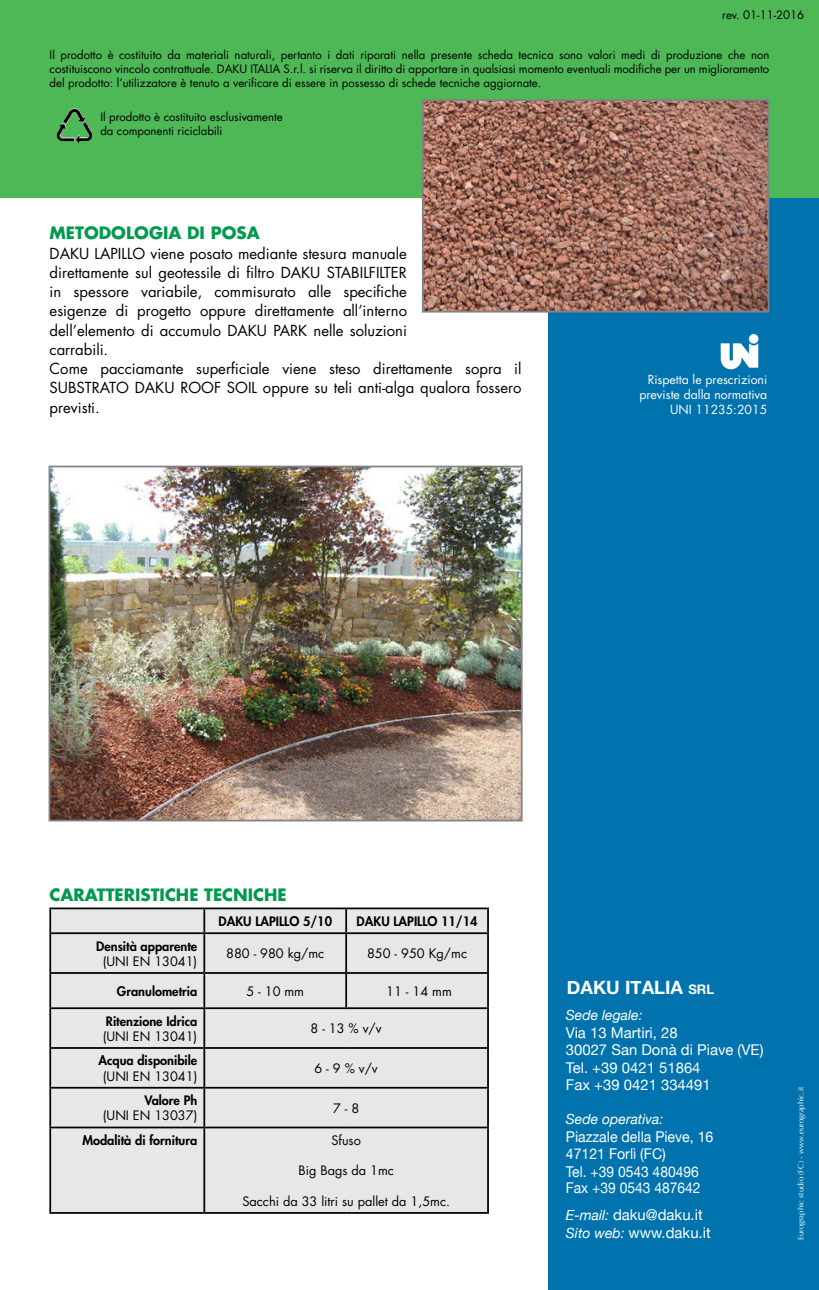
<style>
.page{position:relative;width:819px;height:1290px;background:#fff}
.page>*{position:absolute;margin:0;border:0;box-sizing:border-box;transform-origin:0 0}
.t1{font:700 18.38px "Helvetica Neue";color:#fff}
.t2{font:700 16.62px "Futura Std";color:#009a4e}
.t3{font:14.88px/19.2px "Futura Std";color:#000}
.t4{font:14.88px/17.5px "Helvetica Neue";color:#fff}
.t5{font:14.88px/17.2px "Helvetica Neue";color:#fff;scale:.95 1}
.t6{font:italic 14px "Helvetica Neue";color:#fff}
.t7{font:12.78px "Futura Std";color:#000}
.t8{font:800 12.78px "Futura Std";color:#000}
.t9{font:12.25px/14.7px "Futura Std";color:#fff;text-align:right}
.t10{font:11.38px/14px "Futura Std";color:#000;text-align:justify}
.t11{font:7.88px "Optima";color:#fff}
.s1{font-size:13.12px}
.s2{font-style:italic;font-size:14px}
</style>
<div class="page">
<div style="left:0;top:2px;width:819px;height:1288px;background:#0073ae"></div>
<div style="left:0;top:198px;width:548px;height:1092px;background:#fff"></div>
<div style="left:0;top:0;width:819px;height:198px;background:#4eb857"></div>
<div style="left:51px;top:909px;width:436px;height:303px;background:#e6e7e8"></div>
<hr style="left:49px;top:907px;width:155px;height:2px;background:#000">
<hr style="left:49px;top:909px;width:2px;height:23px;background:#000">
<hr style="left:204px;top:907px;width:142px;height:2px;background:#000">
<hr style="left:203px;top:909px;width:2px;height:23px;background:#000">
<hr style="left:346px;top:907px;width:143px;height:2px;background:#000">
<hr style="left:345px;top:909px;width:2px;height:23px;background:#000">
<hr style="left:487px;top:909px;width:2px;height:23px;background:#000">
<hr style="left:49px;top:932px;width:155px;height:2px;background:#000">
<hr style="left:49px;top:934px;width:2px;height:38px;background:#000">
<hr style="left:204px;top:932px;width:142px;height:2px;background:#000">
<hr style="left:203px;top:934px;width:2px;height:38px;background:#000">
<hr style="left:346px;top:932px;width:143px;height:2px;background:#000">
<hr style="left:345px;top:934px;width:2px;height:38px;background:#000">
<hr style="left:487px;top:934px;width:2px;height:38px;background:#000">
<hr style="left:49px;top:972px;width:155px;height:2px;background:#000">
<hr style="left:49px;top:974px;width:2px;height:33px;background:#000">
<hr style="left:204px;top:972px;width:142px;height:2px;background:#000">
<hr style="left:203px;top:974px;width:2px;height:33px;background:#000">
<hr style="left:346px;top:972px;width:143px;height:2px;background:#000">
<hr style="left:345px;top:974px;width:2px;height:33px;background:#000">
<hr style="left:487px;top:974px;width:2px;height:33px;background:#000">
<hr style="left:49px;top:1007px;width:155px;height:2px;background:#000">
<hr style="left:49px;top:1009px;width:2px;height:38px;background:#000">
<hr style="left:204px;top:1007px;width:142px;height:2px;background:#000">
<hr style="left:203px;top:1009px;width:2px;height:38px;background:#000">
<hr style="left:346px;top:1007px;width:143px;height:2px;background:#000">
<hr style="left:487px;top:1009px;width:2px;height:38px;background:#000">
<hr style="left:49px;top:1047px;width:155px;height:2px;background:#000">
<hr style="left:49px;top:1049px;width:2px;height:38px;background:#000">
<hr style="left:204px;top:1047px;width:142px;height:2px;background:#000">
<hr style="left:203px;top:1049px;width:2px;height:38px;background:#000">
<hr style="left:346px;top:1047px;width:143px;height:2px;background:#000">
<hr style="left:487px;top:1049px;width:2px;height:38px;background:#000">
<hr style="left:49px;top:1087px;width:155px;height:1px;background:#000">
<hr style="left:49px;top:1088px;width:2px;height:38px;background:#000">
<hr style="left:204px;top:1087px;width:142px;height:1px;background:#000">
<hr style="left:203px;top:1088px;width:2px;height:38px;background:#000">
<hr style="left:346px;top:1087px;width:143px;height:1px;background:#000">
<hr style="left:487px;top:1088px;width:2px;height:38px;background:#000">
<hr style="left:49px;top:1126px;width:155px;height:2px;background:#000">
<hr style="left:49px;top:1128px;width:2px;height:84px;background:#000">
<hr style="left:204px;top:1126px;width:142px;height:2px;background:#000">
<hr style="left:203px;top:1128px;width:2px;height:84px;background:#000">
<hr style="left:346px;top:1126px;width:143px;height:2px;background:#000">
<hr style="left:487px;top:1128px;width:2px;height:84px;background:#000">
<hr style="left:49px;top:1212px;width:155px;height:2px;background:#000">
<hr style="left:204px;top:1212px;width:142px;height:2px;background:#000">
<hr style="left:346px;top:1212px;width:143px;height:2px;background:#000">
<img style="left:425px;top:102px;width:341px;height:208px">
<div style="left:422px;top:99px;width:347px;height:214px;border:2px solid #808285"></div>
<img style="left:52px;top:469px;width:467px;height:349px">
<div style="left:49px;top:466px;width:473px;height:355px;border:2px solid #808285"></div>
<img style="left:56px;top:109px;width:37px;height:35px">
<img style="left:720px;top:333px;width:39px;height:37px">
<p class="t10" style="left:722px;top:8px;width:83px">rev. 01-11-2016</p>
<p class="t10" style="left:50px;top:48px;width:721px">Il prodotto è costituito da materiali naturali, pertanto i dati riporati nella presente scheda tecnica sono valori medi di produzione che non costituiscono vincolo contrattuale. DAKU ITALIA S.r.l. si riserva il diritto di apportare in qualsiasi momento eventuali modifiche per un miglioramento del prodotto: l’utilizzatore è tenuto a verificare di essere in possesso di schede tecniche aggiornate.</p>
<p class="t10" style="left:100px;top:110px;width:184px">Il prodotto è costituito esclusivamente da componenti riciclabili</p>
<h2 class="t2" style="left:50px;top:222px;width:211px">METODOLOGIA DI POSA</h2>
<p class="t3" style="left:50px;top:244px;width:473px">DAKU LAPILLO viene posato mediante stesura manuale<br>direttamente sul geotessile di filtro DAKU STABILFILTER<br>in spessore variabile, commisurato alle specifiche<br>esigenze di progetto oppure direttamente all’interno<br>dell’elemento di accumulo DAKU PARK nelle soluzioni<br>carrabili.<br>Come pacciamante superficiale viene steso direttamente sopra il SUBSTRATO DAKU ROOF SOIL oppure su teli anti-alga qualora fossero previsti.</p>
<p class="t9" style="left:639px;top:373px;width:129px">Rispetta le prescrizioni previste dalla normativa<br>UNI 11235:2015</p>
<h2 class="t2" style="left:50px;top:883px;width:238px">CARATTERISTICHE TECNICHE</h2>
<p class="t8" style="left:96px;top:938px;width:103px">Densità apparente</p>
<p class="t7" style="left:103px;top:953px;width:96px">(UNI EN 13041)</p>
<p class="t8" style="left:218px;top:913px;width:115px">DAKU LAPILLO 5/10</p>
<p class="t8" style="left:356px;top:913px;width:122px">DAKU LAPILLO 11/14</p>
<p class="t7" style="left:226px;top:945px;width:100px">880 - 980 kg/mc</p>
<p class="t7" style="left:367px;top:945px;width:101px">850 - 950 Kg/mc</p>
<p class="t8" style="left:117px;top:983px;width:82px">Granulometria</p>
<p class="t7" style="left:246px;top:983px;width:59px">5 - 10 mm</p>
<p class="t7" style="left:386px;top:983px;width:67px">11 - 14 mm</p>
<p class="t8" style="left:106px;top:1013px;width:93px">Ritenzione Idrica</p>
<p class="t7" style="left:103px;top:1028px;width:96px">(UNI EN 13041)</p>
<p class="t7" style="left:310px;top:1020px;width:73px">8 - 13 % v/v</p>
<p class="t8" style="left:98px;top:1052px;width:100px">Acqua disponibile</p>
<p class="t7" style="left:103px;top:1068px;width:96px">(UNI EN 13041)</p>
<p class="t8" style="left:144px;top:1092px;width:54px">Valore Ph</p>
<p class="t7" style="left:103px;top:1107px;width:96px">(UNI EN 13037)</p>
<p class="t7" style="left:314px;top:1060px;width:65px">6 - 9 % v/v</p>
<p class="t7" style="left:333px;top:1100px;width:28px">7 - 8</p>
<p class="t8" style="left:82px;top:1132px;width:116px">Modalità di fornitura</p>
<p class="t7" style="left:331px;top:1132px;width:31px">Sfuso</p>
<p class="t7" style="left:298px;top:1162px;width:97px">Big Bags da 1mc</p>
<p class="t7" style="left:242px;top:1193px;width:209px">Sacchi da 33 litri su pallet da 1,5mc.</p>
<h1 class="t1" style="left:566px;top:976px;width:149px">DAKU ITALIA <span class="s1">SRL</span></h1>
<p class="t6" style="left:566px;top:1007px;width:78px">Sede legale:</p>
<h3 class="t4" style="left:566px;top:1024px;width:199px">Via 13 Martiri, 28<br>30027 San Donà di Piave (VE)<br>Tel. +39 0421 51864<br>Fax +39 0421 334491</h3>
<p class="t6" style="left:566px;top:1110px;width:99px">Sede operativa:</p>
<h3 class="t5" style="left:566px;top:1127px;width:157px">Piazzale della Pieve, 16<br>47121 Forlì (FC)<br>Tel. +39 0543 480496<br>Fax +39 0543 487642</h3>
<h3 class="t4" style="left:566px;top:1205px;width:146px"><span class="s2">E-mail:</span> daku@daku.it<br><span class="s2">Sito web:</span> www.daku.it</h3>
<p class="t11" style="left:796px;top:1240px;width:155px;rotate:-90deg">Eurographic studio (FC) - www.eurographic.it</p>
</div>
